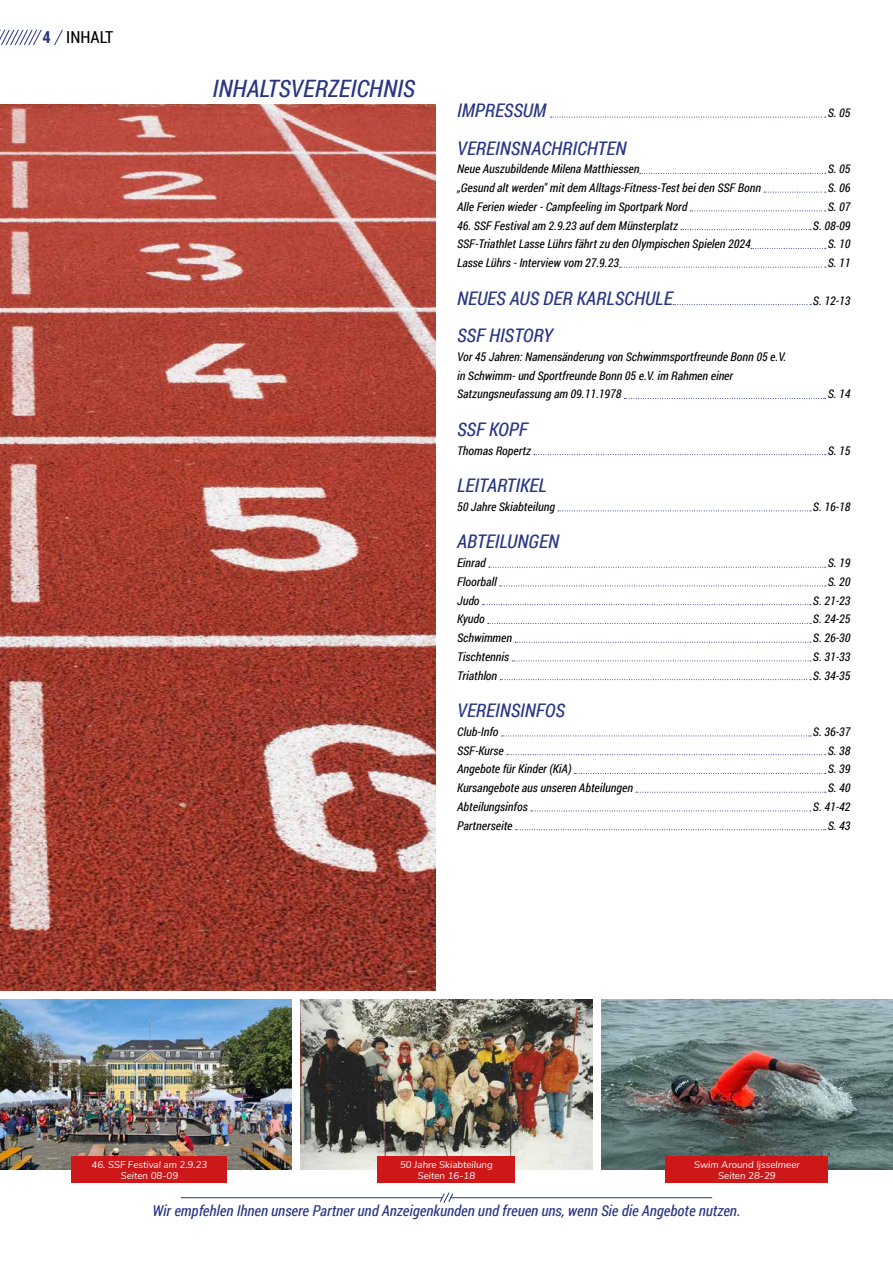
<style>
.page{position:relative;width:893px;height:1263px;background:#fff}
.page>*{position:absolute;margin:0;border:0;box-sizing:border-box;transform-origin:0 0}
.t1{font:italic 24px "Roboto Condensed";color:#283583}
.t2{font:italic 18.75px "Roboto Condensed";color:#283583}
.t3{font:16.5px "Roboto Condensed";color:#000}
.t4{font:italic 15px "Roboto Condensed";color:#283583}
.t5{font:italic 12px/18.8px "Roboto Condensed";color:#000}
.t6{font:italic 9.75px/11.2px "Nunito Sans";color:#fff;text-align:center}
.s1{font-weight:700;color:#283583}
</style>
<div class="page">
<img style="left:0;top:104px;width:436px;height:886px">
<svg style="left:439px;top:1192px;width:15px;height:11px"></svg>
<hr style="left:181px;top:1197px;width:261px;height:1px;background:#283583">
<hr style="left:451px;top:1197px;width:261px;height:1px;background:#283583">
<img style="left:300px;top:999px;width:292px;height:170px">
<div style="left:378px;top:1156px;width:137px;height:27px;background:#cd1719"></div>
<img style="left:0;top:999px;width:292px;height:170px">
<div style="left:72px;top:1156px;width:155px;height:27px;background:#cd1719"></div>
<img style="left:601px;top:999px;width:292px;height:170px">
<div style="left:666px;top:1156px;width:162px;height:27px;background:#cd1719"></div>
<svg style="left:550px;top:117px;width:276px;height:1px"></svg>
<svg style="left:640px;top:173px;width:186px;height:1px"></svg>
<svg style="left:764px;top:192px;width:62px;height:1px"></svg>
<svg style="left:690px;top:210px;width:136px;height:1px"></svg>
<svg style="left:681px;top:229px;width:130px;height:1px"></svg>
<svg style="left:751px;top:248px;width:75px;height:1px"></svg>
<svg style="left:619px;top:267px;width:207px;height:1px"></svg>
<svg style="left:673px;top:304px;width:138px;height:1px"></svg>
<svg style="left:624px;top:398px;width:202px;height:1px"></svg>
<svg style="left:534px;top:454px;width:292px;height:1px"></svg>
<svg style="left:558px;top:510px;width:253px;height:1px"></svg>
<svg style="left:489px;top:567px;width:337px;height:1px"></svg>
<svg style="left:500px;top:585px;width:326px;height:1px"></svg>
<svg style="left:482px;top:604px;width:329px;height:1px"></svg>
<svg style="left:488px;top:623px;width:323px;height:1px"></svg>
<svg style="left:515px;top:642px;width:296px;height:1px"></svg>
<svg style="left:512px;top:660px;width:299px;height:1px"></svg>
<svg style="left:500px;top:679px;width:311px;height:1px"></svg>
<svg style="left:501px;top:735px;width:310px;height:1px"></svg>
<svg style="left:507px;top:754px;width:319px;height:1px"></svg>
<svg style="left:574px;top:773px;width:252px;height:1px"></svg>
<svg style="left:636px;top:792px;width:190px;height:1px"></svg>
<svg style="left:531px;top:810px;width:280px;height:1px"></svg>
<svg style="left:515px;top:829px;width:311px;height:1px"></svg>
<svg style="left:0;top:29px;width:42px;height:17px"></svg>
<svg style="left:54px;top:29px;width:9px;height:17px"></svg>
<h3 class="t3" style="left:43px;top:26px;width:72px"><span class="s1">4</span> INHALT</h3>
<h1 class="t1" style="left:213px;top:72px;width:204px">INHALTSVERZEICHNIS</h1>
<h2 class="t2" style="left:457px;top:97px;width:91px">IMPRESSUM</h2>
<p class="t5" style="left:828px;top:103px;width:24px">S. 05</p>
<h2 class="t2" style="left:457px;top:135px;width:171px">VEREINSNACHRICHTEN</h2>
<p class="t5" style="left:457px;top:159px;width:184px">Neue Auszubildende Milena Matthiessen</p>
<p class="t5" style="left:828px;top:159px;width:24px">S. 05</p>
<p class="t5" style="left:457px;top:178px;width:305px">„Gesund alt werden" mit dem Alltags-Fitness-Test bei den SSF Bonn</p>
<p class="t5" style="left:828px;top:178px;width:24px">S. 06</p>
<p class="t5" style="left:457px;top:197px;width:232px">Alle Ferien wieder - Campfeeling im Sportpark Nord</p>
<p class="t5" style="left:828px;top:197px;width:24px">S. 07</p>
<p class="t5" style="left:457px;top:216px;width:222px">46. SSF Festival am 2.9.23 auf dem Münsterplatz</p>
<p class="t5" style="left:813px;top:216px;width:39px">S. 08-09</p>
<p class="t5" style="left:457px;top:234px;width:295px">SSF-Triathlet Lasse Lührs fährt zu den Olympischen Spielen 2024</p>
<p class="t5" style="left:828px;top:234px;width:24px">S. 10</p>
<p class="t5" style="left:457px;top:253px;width:164px">Lasse Lührs - Interview vom 27.9.23</p>
<p class="t5" style="left:828px;top:253px;width:24px">S. 11</p>
<h2 class="t2" style="left:457px;top:285px;width:217px">NEUES AUS DER KARLSCHULE</h2>
<p class="t5" style="left:813px;top:291px;width:39px">S. 12-13</p>
<h2 class="t2" style="left:457px;top:322px;width:97px">SSF HISTORY</h2>
<p class="t5" style="left:457px;top:347px;width:331px">Vor 45 Jahren: Namensänderung von Schwimmsportfreunde Bonn 05 e.V. in Schwimm- und Sportfreunde Bonn 05 e.V. im Rahmen einer<br>Satzungsneufassung am 09.11.1978</p>
<p class="t5" style="left:828px;top:384px;width:24px">S. 14</p>
<h2 class="t2" style="left:457px;top:416px;width:72px">SSF KOPF</h2>
<p class="t5" style="left:457px;top:441px;width:75px">Thomas Ropertz</p>
<p class="t5" style="left:828px;top:441px;width:24px">S. 15</p>
<h2 class="t2" style="left:457px;top:472px;width:91px">LEITARTIKEL</h2>
<p class="t5" style="left:457px;top:497px;width:99px">50 Jahre Skiabteilung</p>
<p class="t5" style="left:813px;top:497px;width:39px">S. 16-18</p>
<h2 class="t2" style="left:457px;top:529px;width:103px">ABTEILUNGEN</h2>
<p class="t5" style="left:457px;top:553px;width:30px">Einrad</p>
<p class="t5" style="left:828px;top:553px;width:24px">S. 19</p>
<p class="t5" style="left:457px;top:572px;width:41px">Floorball</p>
<p class="t5" style="left:828px;top:572px;width:24px">S. 20</p>
<p class="t5" style="left:457px;top:591px;width:24px">Judo</p>
<p class="t5" style="left:813px;top:591px;width:39px">S. 21-23</p>
<p class="t5" style="left:457px;top:609px;width:29px">Kyudo</p>
<p class="t5" style="left:813px;top:609px;width:39px">S. 24-25</p>
<p class="t5" style="left:457px;top:628px;width:56px">Schwimmen</p>
<p class="t5" style="left:813px;top:628px;width:39px">S. 26-30</p>
<p class="t5" style="left:457px;top:647px;width:54px">Tischtennis</p>
<p class="t5" style="left:813px;top:647px;width:39px">S. 31-33</p>
<p class="t5" style="left:457px;top:666px;width:42px">Triathlon</p>
<p class="t5" style="left:813px;top:666px;width:39px">S. 34-35</p>
<h2 class="t2" style="left:457px;top:697px;width:109px">VEREINSINFOS</h2>
<p class="t5" style="left:457px;top:722px;width:43px">Club-Info</p>
<p class="t5" style="left:813px;top:722px;width:39px">S. 36-37</p>
<p class="t5" style="left:457px;top:741px;width:48px">SSF-Kurse</p>
<p class="t5" style="left:828px;top:741px;width:24px">S. 38</p>
<p class="t5" style="left:457px;top:759px;width:116px">Angebote für Kinder (KiA)</p>
<p class="t5" style="left:828px;top:759px;width:24px">S. 39</p>
<p class="t5" style="left:457px;top:778px;width:177px">Kursangebote aus unseren Abteilungen</p>
<p class="t5" style="left:828px;top:778px;width:24px">S. 40</p>
<p class="t5" style="left:457px;top:797px;width:72px">Abteilungsinfos</p>
<p class="t5" style="left:813px;top:797px;width:39px">S. 41-42</p>
<p class="t5" style="left:457px;top:816px;width:57px">Partnerseite</p>
<p class="t5" style="left:828px;top:816px;width:24px">S. 43</p>
<p class="t6" style="left:92px;top:1158px;width:117px">46. SSF Festival am 2.9.23<br>Seiten 08-09</p>
<p class="t6" style="left:694px;top:1158px;width:107px">Swim Around Ijsselmeer<br>Seiten 28-29</p>
<p class="t6" style="left:400px;top:1158px;width:94px">50 Jahre Skiabteilung<br>Seiten 16-18</p>
<p class="t4" style="left:152px;top:1200px;width:590px">Wir empfehlen Ihnen unsere Partner und Anzeigenkunden und freuen uns, wenn Sie die Angebote nutzen.</p>
</div>
